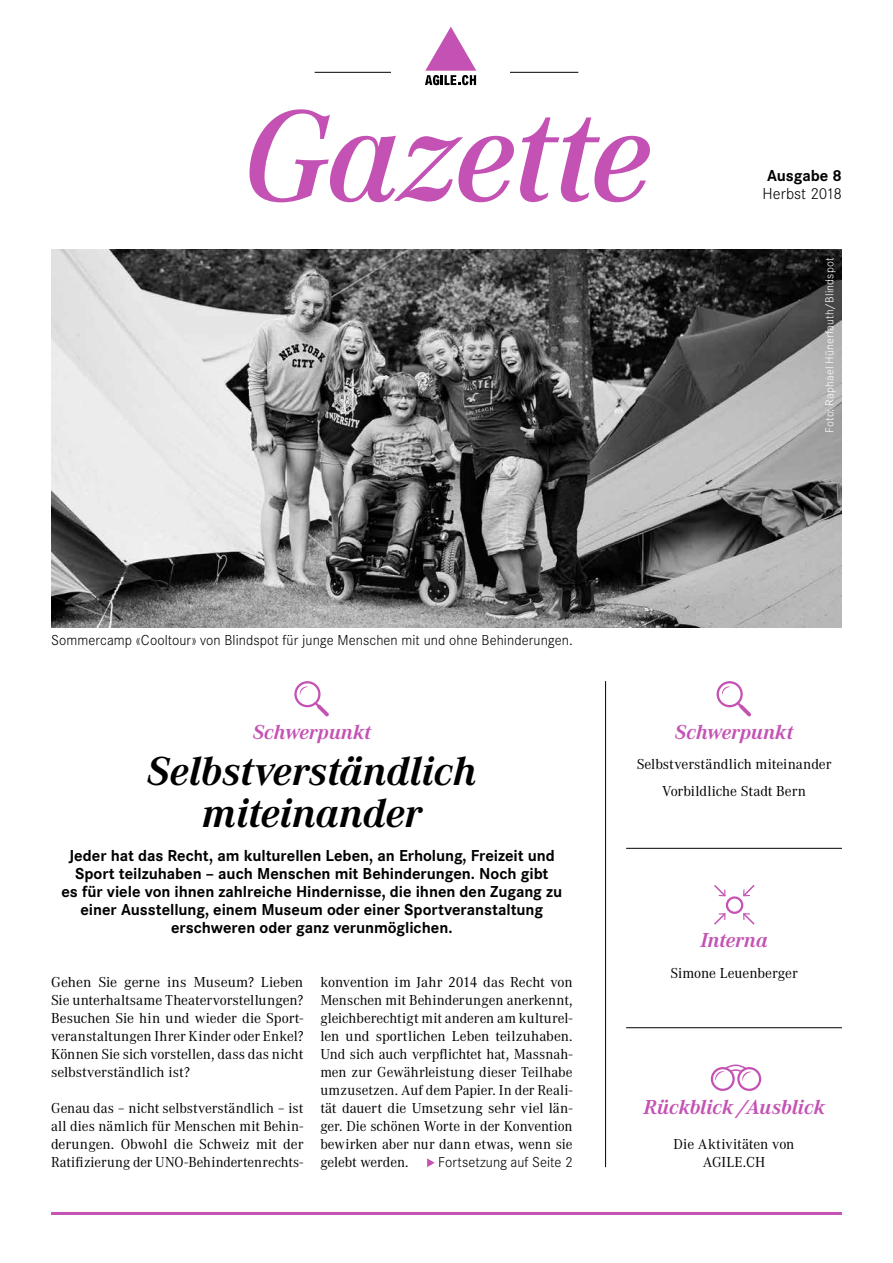
<style>
.page{position:relative;width:893px;height:1263px;background:#fff}
.page>*{position:absolute;margin:0;border:0;box-sizing:border-box;transform-origin:0 0}
.t1{font:italic 600 135px "Corporate A";letter-spacing:-.005em;color:#c452b4}
.t2{font:italic 700 42px/42px "Corporate A";letter-spacing:-.01em;color:#000;text-align:center}
.t3{font:italic 700 21px "Corporate A";letter-spacing:-.005em;color:#c452b4}
.t4{font:700 16.5px/18px "Corporate S";letter-spacing:-.005em;color:#000;text-align:center}
.t5{font:300 16.5px "Corporate S";color:#000}
.t6{font:15px/18px "Corporate A";letter-spacing:-.005em;color:#000;text-align:justify}
.t7{font:300 15px "Corporate S";letter-spacing:.005em;color:#000}
.t8{font:300 12px "Corporate S";letter-spacing:.015em;color:#fff}
</style>
<div class="page">
<img style="left:51px;top:249px;width:791px;height:378px">
<hr style="left:605px;top:681px;width:1px;height:486px;background:#000">
<hr style="left:51px;top:1212px;width:791px;height:3px;background:#c452b4">
<svg style="left:294px;top:681px;width:35px;height:35px"></svg>
<svg style="left:717px;top:681px;width:34px;height:35px"></svg>
<hr style="left:626px;top:848px;width:216px;height:1px;background:#000">
<svg style="left:714px;top:913px;width:12px;height:12px"></svg>
<svg style="left:714px;top:885px;width:12px;height:12px"></svg>
<svg style="left:743px;top:885px;width:12px;height:12px"></svg>
<svg style="left:743px;top:913px;width:12px;height:12px"></svg>
<div style="left:726px;top:896px;width:17px;height:18px;border:2px solid #c452b4;border-radius:50%"></div>
<hr style="left:626px;top:1027px;width:216px;height:1px;background:#000">
<div style="left:711px;top:1067px;width:24px;height:24px;border:2px solid #c452b4;border-radius:50%"></div>
<div style="left:737px;top:1067px;width:24px;height:24px;border:2px solid #c452b4;border-radius:50%"></div>
<svg style="left:715px;top:1064px;width:36px;height:17px"></svg>
<svg style="left:427px;top:1158px;width:8px;height:9px"></svg>
<hr style="left:315px;top:72px;width:263px;height:1px;background:#000">
<div style="left:392px;top:27px;width:118px;height:60px;background:#fff"></div>
<svg style="left:425px;top:27px;width:51px;height:58px"></svg>
<h1 class="t1" style="left:242px;top:78px;width:409px">Gazette</h1>
<p class="t7" style="left:51px;top:630px;width:523px">Sommercamp «Cooltour» von Blindspot für junge Menschen mit und ohne Behinderungen.</p>
<p class="t4" style="left:767px;top:166px;width:76px">Ausgabe 8</p>
<p class="t5" style="left:763px;top:183px;width:81px">Herbst 2018</p>
<p class="t8" style="left:822px;top:433px;width:177px;rotate:-90deg">Foto: Raphael Hünerfauth/Blindspot</p>
<h3 class="t3" style="left:253px;top:720px;width:120px">Schwerpunkt</h3>
<h2 class="t2" style="left:147px;top:751px;width:331px">Selbstverständlich miteinander</h2>
<h3 class="t3" style="left:675px;top:720px;width:120px">Schwerpunkt</h3>
<p class="t6" style="left:637px;top:751px;width:196px;line-height:26.5px;text-align:center">Selbstverständlich miteinander<br>Vorbildliche Stadt Bern</p>
<p class="t4" style="left:61px;top:846px;width:502px">Jeder hat das Recht, am kulturellen Leben, an Erholung, Freizeit und Sport teilzuhaben – auch Menschen mit Behinderungen. Noch gibt<br>es für viele von ihnen zahlreiche Hindernisse, die ihnen den Zugang zu einer Ausstellung, einem Museum oder einer Sportveranstaltung erschweren oder ganz verunmöglichen.</p>
<h3 class="t3" style="left:700px;top:928px;width:69px">Interna</h3>
<p class="t6" style="left:670px;top:964px;width:129px">Simone Leuenberger</p>
<p class="t6" style="left:320px;top:973px;width:254px">konvention im Jahr 2014 das Recht von Menschen mit Behinderungen anerkennt, gleichberechtigt mit anderen am kulturel&shy;len und sportlichen Leben teilzuhaben.<br>Und sich auch verpflichtet hat, Massnah&shy;men zur Gewährleistung dieser Teilhabe umzusetzen. Auf dem Papier. In der Reali&shy;tät dauert die Umsetzung sehr viel län&shy;ger. Die schönen Worte in der Konvention bewirken aber nur dann etwas, wenn sie gelebt werden.</p>
<p class="t6" style="left:51px;top:973px;width:254px">Gehen Sie gerne ins Museum? Lieben Sie unterhaltsame Theatervorstellungen?<br>Besuchen Sie hin und wieder die Sport&shy;veranstaltungen Ihrer Kinder oder Enkel?<br>Können Sie sich vorstellen, dass das nicht selbstverständlich ist?</p>
<p class="t6" style="left:51px;top:1099px;width:254px">Genau das – nicht selbstverständlich – ist all dies nämlich für Menschen mit Behin&shy;derungen. Obwohl die Schweiz mit der Ratifizierung der UNO-Behindertenrechts-</p>
<h3 class="t3" style="left:643px;top:1095px;width:183px">Rückblick/Ausblick</h3>
<p class="t6" style="left:674px;top:1136px;width:122px">Die Aktivitäten von</p>
<p class="t7" style="left:438px;top:1152px;width:136px">Fortsetzung auf Seite 2</p>
<p class="t6" style="left:703px;top:1154px;width:64px">AGILE.CH</p>
</div>
